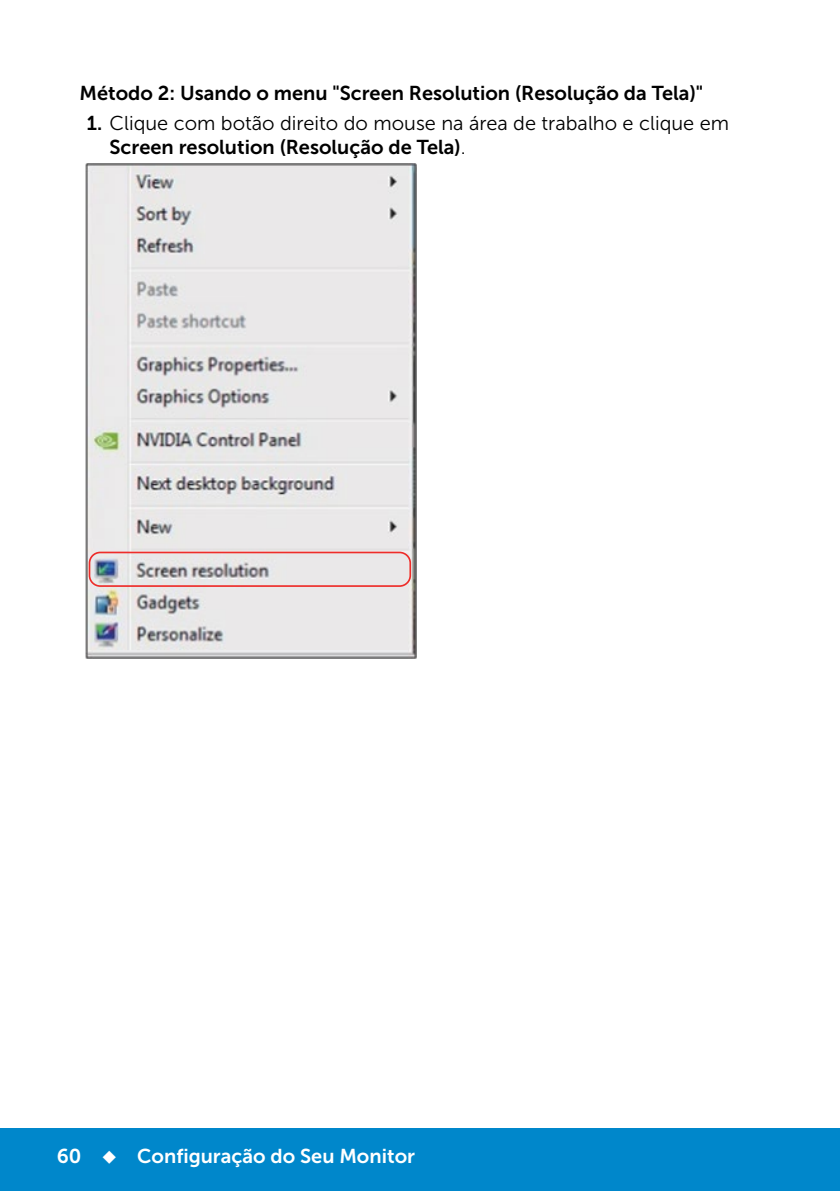
<style>
.page{position:relative;width:840px;height:1191px;background:#fff}
.page>*{position:absolute;margin:0;border:0;box-sizing:border-box;transform-origin:0 0}
.t1{font:20px "Museo Sans For Dell 700";color:#000}
.t2{font:20px "Museo Sans For Dell 300";color:#000}
.t3{font:20px "Museo Sans For Dell 700";color:#fff}
.s1{font-family:"Museo Sans For Dell 700"}
.s2{font-family:"Museo Sans For Dell 300"}
</style>
<div class="page">
<div style="left:0;top:1128px;width:839px;height:63px;background:#0087cb"></div>
<img style="left:85px;top:163px;width:331px;height:495px">
<div style="left:89px;top:551px;width:322px;height:36px;border:2px solid #ee2d2a;border-radius:11px"></div>
<p class="t1" style="left:79px;top:82px;width:625px">Método 2: Usando o menu "Screen Resolution (Resolução da Tela)"</p>
<p class="t2" style="left:87px;top:112px;width:643px"><span class="s1">1.</span> Clique com botão direito do mouse na área de trabalho e clique em</p>
<p class="t1" style="left:109px;top:136px;width:357px">Screen resolution (Resolução de Tela)<span class="s2">.</span></p>
<p class="t3" style="left:57px;top:1144px;width:359px">60 ◆ Configuração do Seu Monitor</p>
</div>
